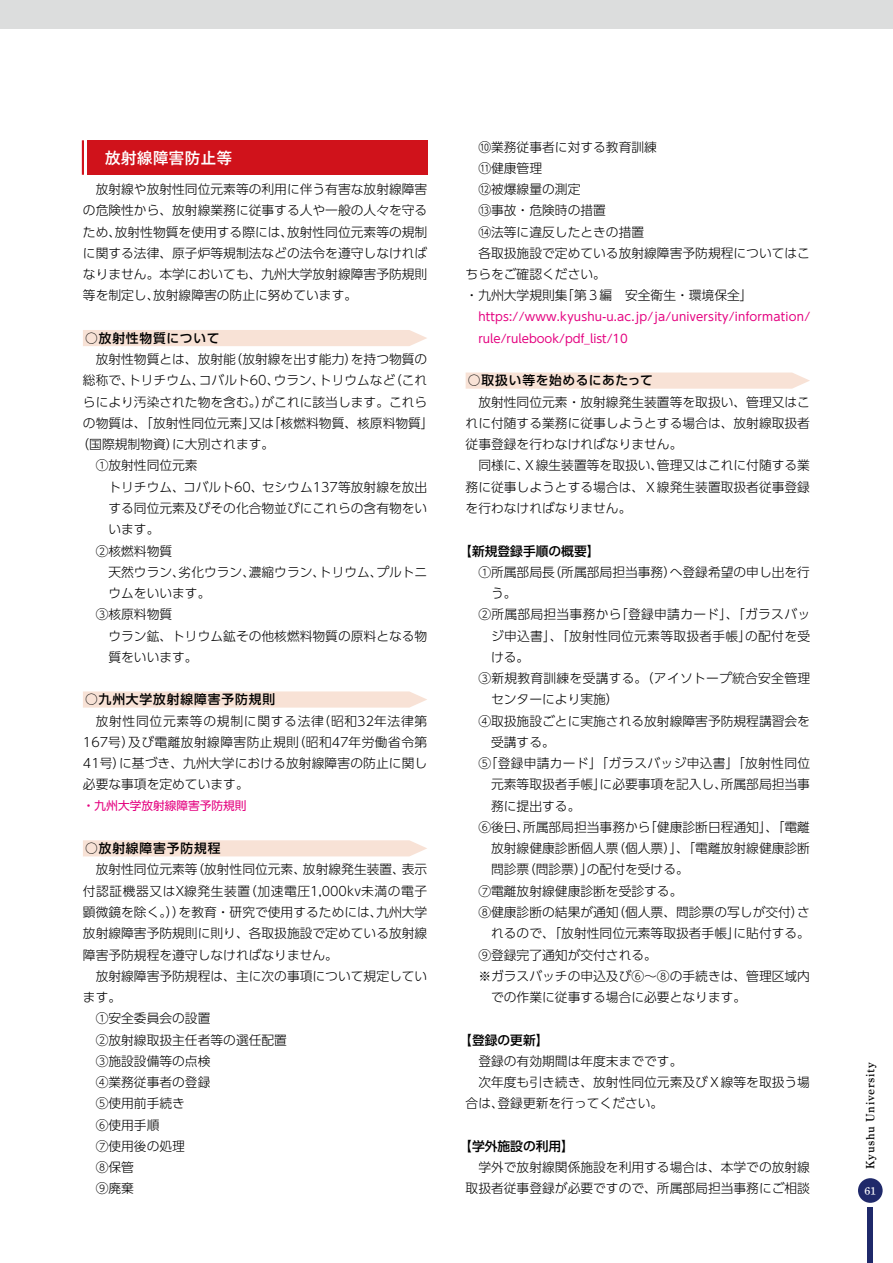
<style>
.page{position:relative;width:893px;height:1263px;background:#fff}
.page>*{position:absolute;margin:0;border:0;box-sizing:border-box;transform-origin:0 0}
.中見出し_赤-段落後のアキなし{font:700 15.9px "Yu Gothic";color:#fff}
.本文1_段落頭1字下げ{font:300 12.75px/21.3px "UD Shin Go Pr 6 N";color:#000;text-align:justify}
.本文1_一字下げ_箇条書き{font:300 12.75px/21.3px "UD Shin Go Pr 6 N";color:#000}
.本文1_二字下げ_頭揃え{font:300 12.75px/21.3px "UD Shin Go Pr 6 N";color:#000}
.本文1_一字下げ_箇条書き-2{font:300 12.75px/21.3px "UD Shin Go Pr 6 N";letter-spacing:.02em;color:#000}
.小見出し_前1行アキ_赤{font:500 12.75px "UD Shin Go Pr 6 N";letter-spacing:.07em;color:#000}
.本文2_字下げなし_前1行アキ{font:500 12.75px "UD Shin Go Pr 6 N";color:#000}
.本文2_字下げなし{font:300 12.75px "UD Shin Go Pr 6 N";color:#000}
.小見出し_前1行アキ_赤-2{font:500 12.75px "UD Shin Go Pr 6 N";letter-spacing:.05em;color:#000}
.本文1_一字下げ_頭揃え{font:11.7px/21.8px "UD Shin Go Pr 6 N";letter-spacing:.02em;color:#e4007f}
.t1{font:11.7px "Shuei Min Pr 6 B";letter-spacing:.06em;color:#000}
.本文2_字下げなし-2{font:11.7px "UD Shin Go Pr 6 N";color:#e4007f}
.t2{font:10.65px "Shuei Min Pr 6 B";color:#fff}
</style>
<div class="page">
<div style="left:858px;top:1178px;width:25px;height:25px;background:#1f296a;border-radius:50%"></div>
<div style="left:867px;top:1208px;width:6px;height:55px;background:#1f296a"></div>
<div style="left:0;top:0;width:893px;height:29px;background:#dcdddd"></div>
<div style="left:87px;top:140px;width:340px;height:35px;background:#d0121b"></div>
<hr style="left:82px;top:140px;width:2px;height:35px;background:#d0121b">
<div style="left:83px;top:330px;width:344px;height:16px;background:#f8e2d6"></div>
<svg style="left:83px;top:691px;width:344px;height:17px;background:#f8e4d8"></svg>
<svg style="left:83px;top:840px;width:344px;height:16px;background:#f8e3d7"></svg>
<svg style="left:466px;top:372px;width:344px;height:17px;background:#f8e4d9"></svg>
<p class="中見出し_赤-段落後のアキなし" style="left:105px;top:149px;width:129px">放射線障害防止等</p>
<p class="本文1_段落頭1字下げ" style="left:83px;top:178px;width:346px;text-indent:13px">放射線や放射性同位元素等の利用に伴う有害な放射線障害の危険性から、放射線業務に従事する人や一般の人々を守るため、放射性物質を使用する際には、放射性同位元素等の規制に関する法律、原子炉等規制法などの法令を遵守しなければなりません。本学においても、九州大学放射線障害予防規則等を制定し、放射線障害の防止に努めています。</p>
<p class="小見出し_前1行アキ_赤" style="left:85px;top:328px;width:136px">○放射性物質について</p>
<p class="本文1_段落頭1字下げ" style="left:96px;top:348px;width:333px">放射性物質とは、放射能（放射線を出す能力）を持つ物質の</p>
<p class="本文1_段落頭1字下げ" style="left:83px;top:369px;width:346px">総称で、トリチウム、コバルト60、ウラン、トリウムなど（これ</p>
<p class="本文1_段落頭1字下げ" style="left:83px;top:391px;width:346px">らにより汚染された物を含む。）がこれに該当します。これら</p>
<p class="本文1_段落頭1字下げ" style="left:83px;top:412px;width:352px">の物質は、「放射性同位元素」又は「核燃料物質、核原料物質」</p>
<p class="本文1_段落頭1字下げ" style="left:77px;top:433px;width:199px">（国際規制物資）に大別されます。</p>
<p class="本文1_段落頭1字下げ" style="left:96px;top:454px;width:104px">①放射性同位元素</p>
<p class="本文1_二字下げ_頭揃え" style="left:108px;top:476px;width:320px;text-align:justify">トリチウム、コバルト60、セシウム137等放射線を放出する同位元素及びその化合物並びにこれらの含有物をいいます。</p>
<p class="本文1_段落頭1字下げ" style="left:96px;top:540px;width:78px">②核燃料物質</p>
<p class="本文1_二字下げ_頭揃え" style="left:108px;top:561px;width:320px">天然ウラン、劣化ウラン、濃縮ウラン、トリウム、プルトニウムをいいます。</p>
<p class="本文1_段落頭1字下げ" style="left:96px;top:603px;width:78px">③核原料物質</p>
<p class="本文1_二字下げ_頭揃え" style="left:108px;top:625px;width:320px">ウラン鉱、トリウム鉱その他核燃料物質の原料となる物質をいいます。</p>
<p class="小見出し_前1行アキ_赤" style="left:85px;top:689px;width:192px">○九州大学放射線障害予防規則</p>
<p class="本文1_段落頭1字下げ" style="left:83px;top:710px;width:346px;text-indent:13px">放射性同位元素等の規制に関する法律（昭和32年法律第167号）及び電離放射線障害防止規則（昭和47年労働省令第41号）に基づき、九州大学における放射線障害の防止に関し必要な事項を定めています。</p>
<p class="本文2_字下げなし-2" style="left:83px;top:796px;width:165px">・九州大学放射線障害予防規則</p>
<p class="小見出し_前1行アキ_赤" style="left:85px;top:838px;width:137px">○放射線障害予防規程</p>
<p class="本文1_段落頭1字下げ" style="left:83px;top:858px;width:346px;text-indent:13px">放射性同位元素等（放射性同位元素、放射線発生装置、表示付認証機器又はX線発生装置（加速電圧1,000kv未満の電子顕微鏡を除く。））を教育・研究で使用するためには、九州大学放射線障害予防規則に則り、各取扱施設で定めている放射線障害予防規程を遵守しなければなりません。</p>
<p class="本文1_段落頭1字下げ" style="left:83px;top:965px;width:346px;text-indent:13px">放射線障害予防規程は、主に次の事項について規定しています。</p>
<p class="本文1_段落頭1字下げ" style="left:96px;top:1007px;width:116px">①安全委員会の設置</p>
<p class="本文1_段落頭1字下げ" style="left:96px;top:1029px;width:193px">②放射線取扱主任者等の選任配置</p>
<p class="本文1_段落頭1字下げ" style="left:96px;top:1050px;width:116px">③施設設備等の点検</p>
<p class="本文1_段落頭1字下げ" style="left:96px;top:1071px;width:116px">④業務従事者の登録</p>
<p class="本文1_段落頭1字下げ" style="left:96px;top:1092px;width:91px">⑤使用前手続き</p>
<p class="本文1_段落頭1字下げ" style="left:96px;top:1114px;width:65px">⑥使用手順</p>
<p class="本文1_段落頭1字下げ" style="left:96px;top:1135px;width:91px">⑦使用後の処理</p>
<p class="本文1_段落頭1字下げ" style="left:96px;top:1156px;width:40px">⑧保管</p>
<p class="本文1_段落頭1字下げ" style="left:96px;top:1177px;width:40px">⑨廃棄</p>
<p class="本文1_段落頭1字下げ" style="left:478px;top:136px;width:180px">⑩業務従事者に対する教育訓練</p>
<p class="本文1_段落頭1字下げ" style="left:478px;top:157px;width:65px">⑪健康管理</p>
<p class="本文1_段落頭1字下げ" style="left:478px;top:178px;width:104px">⑫被爆線量の測定</p>
<p class="本文1_段落頭1字下げ" style="left:478px;top:199px;width:129px">⑬事故・危険時の措置</p>
<p class="本文1_段落頭1字下げ" style="left:478px;top:221px;width:167px">⑭法等に違反したときの措置</p>
<p class="本文1_段落頭1字下げ" style="left:466px;top:242px;width:346px;text-indent:13px">各取扱施設で定めている放射線障害予防規程についてはこちらをご確認ください。</p>
<p class="本文2_字下げなし" style="left:466px;top:285px;width:289px">・九州大学規則集「第３編　安全衛生・環境保全」</p>
<p class="本文1_一字下げ_頭揃え" style="left:478px;top:305px;width:333px">https://www.kyushu-u.ac.jp/ja/university/information/ rule/rulebook/pdf_list/10</p>
<p class="小見出し_前1行アキ_赤-2" style="left:468px;top:370px;width:187px">○取扱い等を始めるにあたって</p>
<p class="本文1_段落頭1字下げ" style="left:466px;top:391px;width:346px;text-indent:13px">放射性同位元素・放射線発生装置等を取扱い、管理又はこれに付随する業務に従事しようとする場合は、放射線取扱者従事登録を行わなければなりません。</p>
<p class="本文1_段落頭1字下げ" style="left:466px;top:454px;width:346px;text-indent:13px">同様に、Ｘ線生装置等を取扱い、管理又はこれに付随する業務に従事しようとする場合は、Ｘ線発生装置取扱者従事登録を行わなければなりません。</p>
<p class="本文2_字下げなし_前1行アキ" style="left:459px;top:540px;width:142px">【新規登録手順の概要】</p>
<p class="本文1_一字下げ_箇条書き" style="left:491px;top:561px;width:320px;text-indent:-13px">①所属部局長（所属部局担当事務）へ登録希望の申し出を行う。</p>
<p class="本文1_一字下げ_箇条書き" style="left:491px;top:603px;width:320px;text-align:justify;text-indent:-13px">②所属部局担当事務から「登録申請カード」、「ガラスバッジ申込書」、「放射性同位元素等取扱者手帳」の配付を受ける。</p>
<p class="本文1_一字下げ_箇条書き-2" style="left:491px;top:667px;width:320px;text-indent:-13px">③新規教育訓練を受講する。（アイソトープ統合安全管理センターにより実施）</p>
<p class="本文1_一字下げ_箇条書き" style="left:491px;top:710px;width:320px;text-indent:-13px">④取扱施設ごとに実施される放射線障害予防規程講習会を受講する。</p>
<p class="本文1_一字下げ_箇条書き" style="left:491px;top:752px;width:320px;text-align:justify;text-indent:-13px">⑤「登録申請カード」「ガラスバッジ申込書」「放射性同位元素等取扱者手帳」に必要事項を記入し、所属部局担当事務に提出する。</p>
<p class="本文1_一字下げ_箇条書き" style="left:491px;top:816px;width:320px;text-align:justify;text-indent:-13px">⑥後日、所属部局担当事務から「健康診断日程通知」、「電離放射線健康診断個人票（個人票）」、「電離放射線健康診断問診票（問診票）」の配付を受ける。</p>
<p class="本文1_一字下げ_箇条書き" style="left:478px;top:880px;width:206px">⑦電離放射線健康診断を受診する。</p>
<p class="本文1_一字下げ_箇条書き" style="left:478px;top:901px;width:333px;text-align:right">⑧健康診断の結果が通知（個人票、問診票の写しが交付）されるので、「放射性同位元素等取扱者手帳」に貼付する。</p>
<p class="本文1_一字下げ_箇条書き" style="left:478px;top:943px;width:180px">⑨登録完了通知が交付される。</p>
<p class="本文1_一字下げ_箇条書き" style="left:491px;top:965px;width:320px;text-indent:-13px">※ガラスバッチの申込及び⑥～⑧の手続きは、管理区域内での作業に従事する場合に必要となります。</p>
<p class="本文2_字下げなし_前1行アキ" style="left:459px;top:1029px;width:91px">【登録の更新】</p>
<p class="本文1_段落頭1字下げ" style="left:478px;top:1050px;width:206px">登録の有効期間は年度末までです。</p>
<p class="本文1_段落頭1字下げ" style="left:466px;top:1071px;width:346px;text-indent:13px">次年度も引き続き、放射性同位元素及びＸ線等を取扱う場合は、登録更新を行ってください。</p>
<p class="本文2_字下げなし_前1行アキ" style="left:459px;top:1136px;width:116px">【学外施設の利用】</p>
<p class="本文1_段落頭1字下げ" style="left:466px;top:1156px;width:346px;text-align:right">学外で放射線関係施設を利用する場合は、本学での放射線取扱者従事登録が必要ですので、所属部局担当事務にご相談</p>
<p class="t1" style="left:864px;top:1169px;width:108px;rotate:-90deg">Kyushu University</p>
<p class="t2" style="left:864px;top:1185px;width:13px">61</p>
</div>
